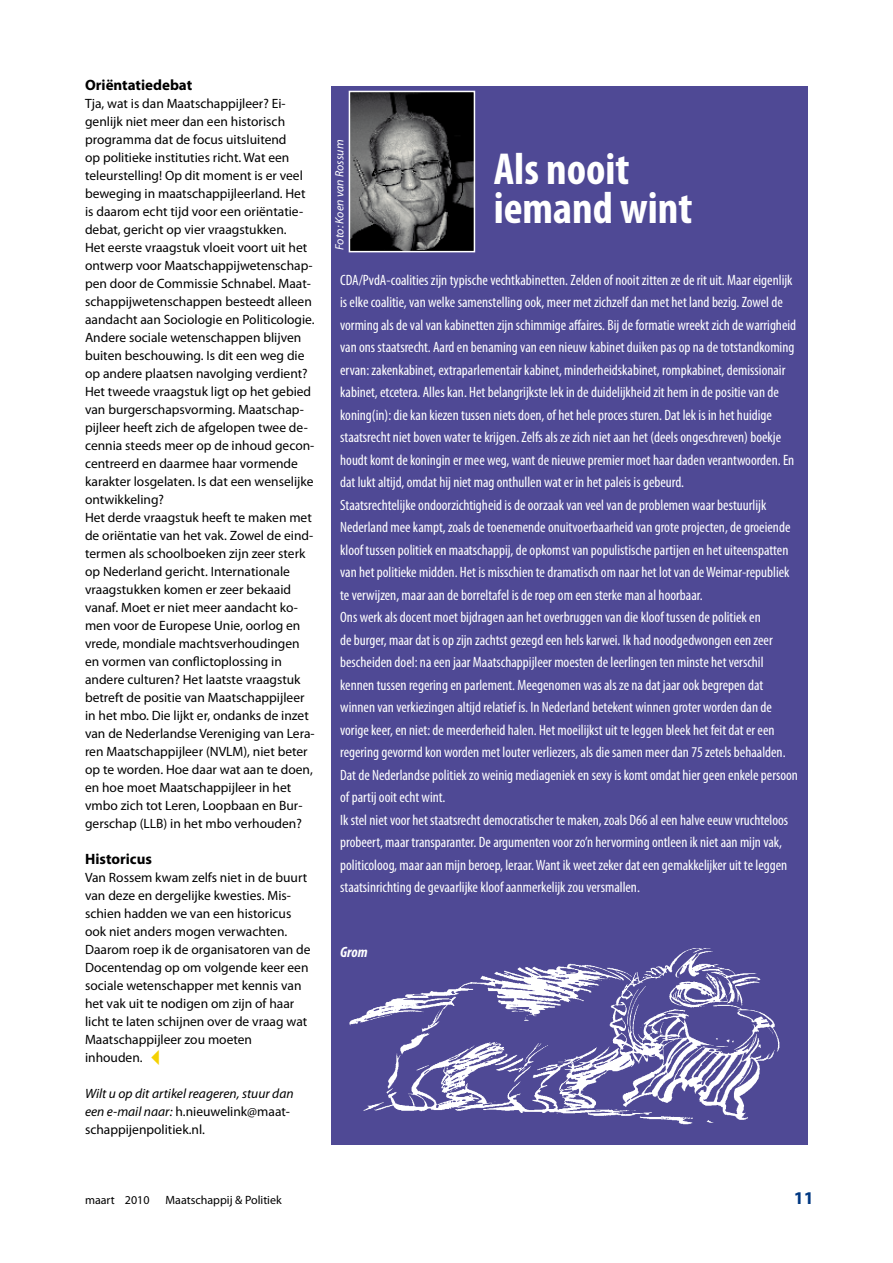
<style>
.page{position:relative;width:893px;height:1263px;background:#fff}
.page>*{position:absolute;margin:0;border:0;box-sizing:border-box;transform-origin:0 0}
.t1{font:700 condensed 45px/39px "Myriad Pro";color:#fff}
.t2{font:700 18px "Myriad Pro";color:#003882}
.t3{font:condensed 15px/22.5px "Myriad Pro";color:#fff}
.t4{font:700 15px "Myriad Pro";color:#000}
.t5{font:italic 700 condensed 15px "Myriad Pro";color:#fff}
.t6{font:13.5px/18px "Myriad Pro";color:#000}
.t7{font:italic 13.5px/18px "Myriad Pro";color:#000}
.t8{font:12px "Myriad Pro";color:#000}
.t9{font:italic 12px "Myriad Pro";color:#fff}
.s1{color:#f4d100}
.s2{font-style:normal}
</style>
<div class="page">
<div style="left:332px;top:86px;width:476px;height:1059px;background:#4f4995"></div>
<img style="left:352px;top:94px;width:120px;height:155px">
<div style="left:349px;top:91px;width:126px;height:161px;border:2px solid #fff"></div>
<img style="left:349px;top:948px;width:431px;height:177px">
<p class="t4" style="left:85px;top:75px;width:109px">Oriëntatiedebat</p>
<p class="t6" style="left:85px;top:94px;width:231px">Tja, wat is dan Maatschappijleer? Ei&shy;genlijk niet meer dan een historisch programma dat de focus uitsluitend<br>op politieke instituties richt. Wat een teleurstelling! Op dit moment is er veel beweging in maatschappijleerland. Het is daarom echt tijd voor een oriëntatie&shy;debat, gericht op vier vraagstukken.<br>Het eerste vraagstuk vloeit voort uit het ontwerp voor Maatschappijwetenschap&shy;pen door de Commissie Schnabel. Maat&shy;schappijwetenschappen besteedt alleen aandacht aan Sociologie en Politicologie.<br>Andere sociale wetenschappen blijven buiten beschouwing. Is dit een weg die op andere plaatsen navolging verdient?<br>Het tweede vraagstuk ligt op het gebied van burgerschapsvorming. Maatschap&shy;pijleer heeft zich de afgelopen twee de&shy;cennia steeds meer op de inhoud gecon&shy;centreerd en daarmee haar vormende karakter losgelaten. Is dat een wenselijke ontwikkeling?<br>Het derde vraagstuk heeft te maken met de oriëntatie van het vak. Zowel de eind&shy;termen als schoolboeken zijn zeer sterk op Nederland gericht. Internationale vraagstukken komen er zeer bekaaid vanaf. Moet er niet meer aandacht ko&shy;men voor de Europese Unie, oorlog en vrede, mondiale machtsverhoudingen en vormen van conflictoplossing in andere culturen? Het laatste vraagstuk betreft de positie van Maatschappijleer in het mbo. Die lijkt er, ondanks de inzet van de Nederlandse Vereniging van Lera&shy;ren Maatschappijleer (NVLM), niet beter op te worden. Hoe daar wat aan te doen, en hoe moet Maatschappijleer in het vmbo zich tot Leren, Loopbaan en Bur&shy;gerschap (LLB) in het mbo verhouden?</p>
<p class="t4" style="left:85px;top:849px;width:68px">Historicus</p>
<p class="t6" style="left:85px;top:868px;width:227px">Van Rossem kwam zelfs niet in de buurt van deze en dergelijke kwesties. Mis&shy;schien hadden we van een historicus ook niet anders mogen verwachten.<br>Daarom roep ik de organisatoren van de Docentendag op om volgende keer een sociale wetenschapper met kennis van het vak uit te nodigen om zijn of haar licht te laten schijnen over de vraag wat Maatschappijleer zou moeten inhouden. <span class="s1">✓</span></p>
<p class="t7" style="left:85px;top:1084px;width:210px">Wilt u op dit artikel reageren, stuur dan een e-mail naar: <span class="s2">h.nieuwelink@maat&shy;schappijenpolitiek.nl.</span></p>
<p class="t9" style="left:332px;top:250px;width:112px;rotate:-90deg">Foto: Koen van Rossum</p>
<h1 class="t1" style="left:494px;top:149px;width:200px">Als nooit iemand wint</h1>
<p class="t3" style="left:340px;top:268px;width:459px">CDA/PvdA-coalities zijn typische vechtkabinetten. Zelden of nooit zitten ze de rit uit. Maar eigenlijk is elke coalitie, van welke samenstelling ook, meer met zichzelf dan met het land bezig. Zowel de vorming als de val van kabinetten zijn schimmige affaires. Bij de formatie wreekt zich de warrigheid van ons staatsrecht. Aard en benaming van een nieuw kabinet duiken pas op na de totstandkoming ervan: zakenkabinet, extraparlementair kabinet, minderheidskabinet, rompkabinet, demissionair kabinet, etcetera. Alles kan. Het belangrijkste lek in de duidelijkheid zit hem in de positie van de koning(in): die kan kiezen tussen niets doen, of het hele proces sturen. Dat lek is in het huidige staatsrecht niet boven water te krijgen. Zelfs als ze zich niet aan het (deels ongeschreven) boekje houdt komt de koningin er mee weg, want de nieuwe premier moet haar daden verantwoorden. En dat lukt altijd, omdat hij niet mag onthullen wat er in het paleis is gebeurd.<br>Staatsrechtelijke ondoorzichtigheid is de oorzaak van veel van de problemen waar bestuurlijk Nederland mee kampt, zoals de toenemende onuitvoerbaarheid van grote projecten, de groeiende kloof tussen politiek en maatschappij, de opkomst van populistische partijen en het uiteenspatten van het politieke midden. Het is misschien te dramatisch om naar het lot van de Weimar-republiek te verwijzen, maar aan de borreltafel is de roep om een sterke man al hoorbaar.<br>Ons werk als docent moet bijdragen aan het overbruggen van die kloof tussen de politiek en<br>de burger, maar dat is op zijn zachtst gezegd een hels karwei. Ik had noodgedwongen een zeer bescheiden doel: na een jaar Maatschappijleer moesten de leerlingen ten minste het verschil kennen tussen regering en parlement. Meegenomen was als ze na dat jaar ook begrepen dat winnen van verkiezingen altijd relatief is. In Nederland betekent winnen groter worden dan de vorige keer, en niet: de meerderheid halen. Het moeilijkst uit te leggen bleek het feit dat er een regering gevormd kon worden met louter verliezers, als die samen meer dan 75 zetels behaalden.<br>Dat de Nederlandse politiek zo weinig mediageniek en sexy is komt omdat hier geen enkele persoon of partij ooit echt wint.<br>Ik stel niet voor het staatsrecht democratischer te maken, zoals D66 al een halve eeuw vruchteloos probeert, maar transparanter. De argumenten voor zo’n hervorming ontleen ik niet aan mijn vak, politicoloog, maar aan mijn beroep, leraar. Want ik weet zeker dat een gemakkelijker uit te leggen staatsinrichting de gevaarlijke kloof aanmerkelijk zou versmallen.</p>
<p class="t5" style="left:340px;top:942px;width:29px">Grom</p>
<p class="t8" style="left:85px;top:1193px;width:198px">maart 2010 Maatschappij &amp; Politiek</p>
<p class="t2" style="left:794px;top:1186px;width:21px">11</p>
</div>
